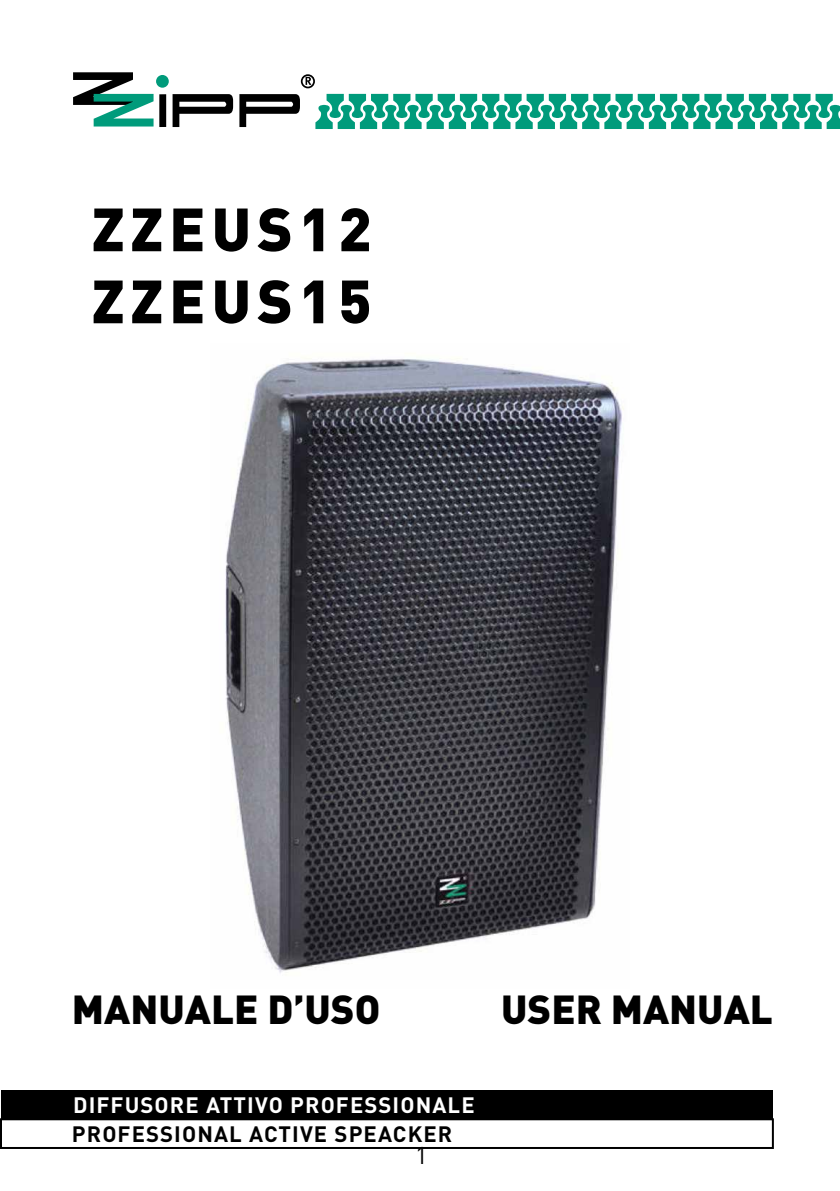
<style>
.page{position:relative;width:840px;height:1191px;background:#fff}
.page>*{position:absolute;margin:0;border:0;box-sizing:border-box;transform-origin:0 0}
.t1{font:900 60px/72px "DIN Pro";letter-spacing:.1em;color:#000}
.t2{font:900 40px "DIN Pro";color:#000}
.t3{font:24px "DIN Pro";color:#000}
.t4{font:700 22px "DIN Pro";letter-spacing:.05em;color:#fff}
.t5{font:700 22px "DIN Pro";letter-spacing:.05em;color:#000}
</style>
<div class="page">
<img style="left:225px;top:358px;width:399px;height:615px">
<svg style="left:73px;top:72px;width:80px;height:54px"></svg>
<svg style="left:159px;top:94px;width:7px;height:33px"></svg>
<svg style="left:172px;top:94px;width:61px;height:33px"></svg>
<svg style="left:239px;top:94px;width:61px;height:33px"></svg>
<div style="left:156px;top:75px;width:13px;height:13px;background:#009b7b;border-radius:50%"></div>
<svg style="left:305px;top:77px;width:6px;height:8px"></svg>
<div style="left:301px;top:74px;width:14px;height:14px;border:2px solid #000;border-radius:50%"></div>
<svg style="left:315px;top:94px;width:524px;height:35px"></svg>
<div style="left:1px;top:1090px;width:771px;height:29px;background:#000"></div>
<div style="left:0;top:1118px;width:773px;height:31px;border:2px solid #000"></div>
<h1 class="t1" style="left:92px;top:191px;width:281px">ZZEUS12<br>ZZEUS15</h1>
<h2 class="t2" style="left:72px;top:982px;width:310px">MANUALE D’USO</h2>
<h2 class="t2" style="left:501px;top:982px;width:273px">USER MANUAL</h2>
<p class="t4" style="left:73px;top:1090px;width:403px">DIFFUSORE ATTIVO PROFESSIONALE</p>
<p class="t5" style="left:72px;top:1119px;width:381px">PROFESSIONAL ACTIVE SPEACKER</p>
<p class="t3" style="left:415px;top:1139px;width:14px">1</p>
</div>
